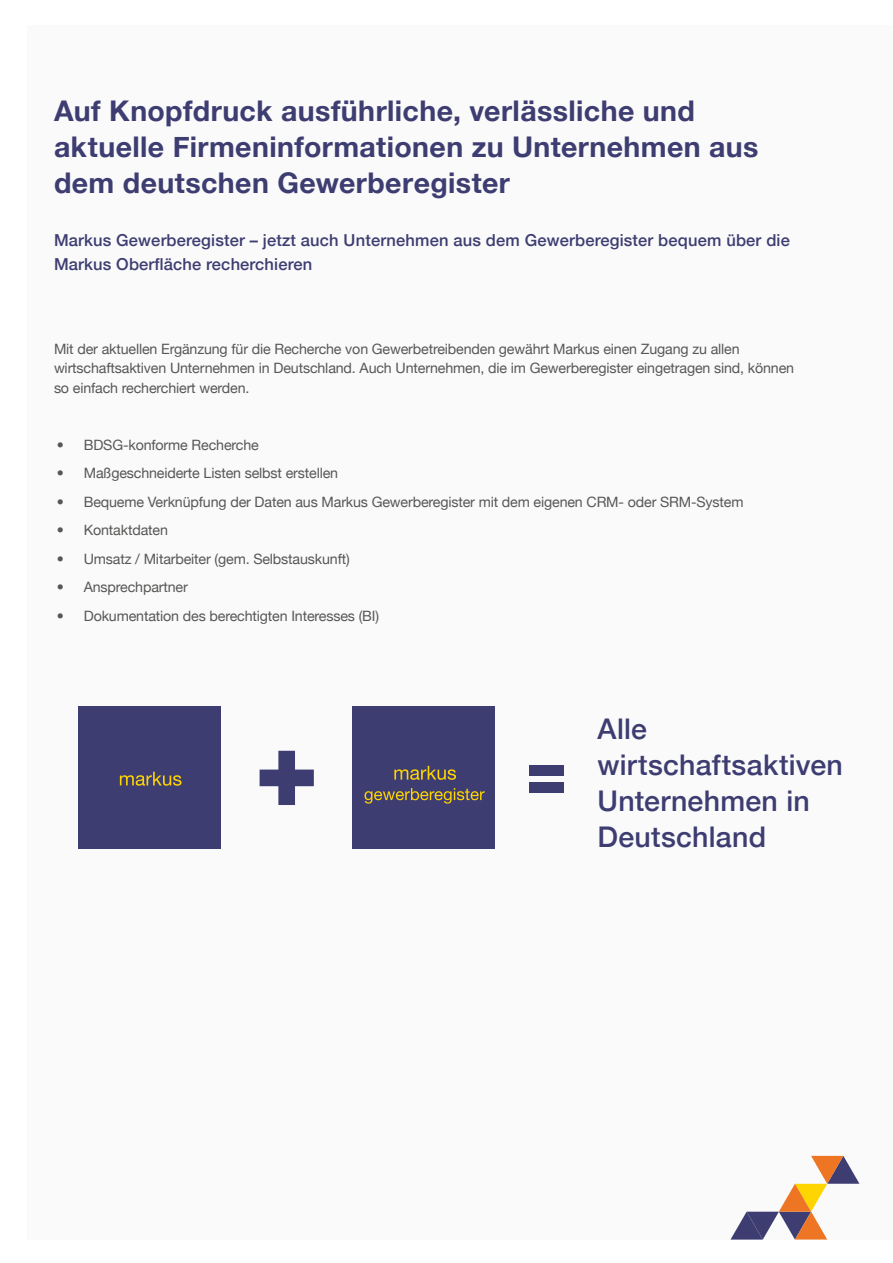
<style>
.page{position:relative;width:893px;height:1263px;background:#fff}
.page>*{position:absolute;margin:0;border:0;box-sizing:border-box;transform-origin:0 0}
.t1{font:700 28.5px/36px "Helvetica Neue";letter-spacing:.015em;color:#3e3d72}
.t2{font:500 28.5px/36px "Helvetica Neue";letter-spacing:.01em;color:#3e3d72}
.t3{font:500 16.5px/24px "Helvetica Neue";letter-spacing:.01em;color:#3e3d72}
.t4{font:14.25px/19.5px "Helvetica Neue";letter-spacing:-.01em;color:#575756}
.s1{font-family:"Trade Gothic LT Std"}
</style>
<div class="page">
<div style="left:27px;top:26px;width:866px;height:1213px;background:#fafafa"></div>
<svg style="left:731px;top:1156px;width:128px;height:83px"></svg>
<svg style="left:260px;top:751px;width:54px;height:54px"></svg>
<div style="left:529px;top:765px;width:35px;height:11px;background:#3e3d72"></div>
<div style="left:529px;top:781px;width:35px;height:11px;background:#3e3d72"></div>
<div style="left:78px;top:706px;width:143px;height:143px;background:#3e3d72"></div>
<svg style="left:120px;top:772px;width:61px;height:14px"></svg>
<div style="left:352px;top:706px;width:143px;height:143px;background:#3e3d72"></div>
<svg style="left:394px;top:766px;width:62px;height:14px"></svg>
<svg style="left:364px;top:788px;width:121px;height:15px"></svg>
<h1 class="t1" style="left:54px;top:94px;width:706px">Auf Knopfdruck ausführliche, verlässliche und aktuelle Firmeninformationen zu Unternehmen aus dem deutschen Gewerberegister</h1>
<p class="t3" style="left:54px;top:226px;width:737px">Markus Gewerberegister – jetzt auch Unternehmen aus dem Gewerberegister bequem über die<br>Markus Oberfläche recherchieren</p>
<p class="t4" style="left:54px;top:340px;width:742px">Mit der aktuellen Ergänzung für die Recherche von Gewerbetreibenden gewährt Markus einen Zugang zu allen wirtschaftsaktiven Unternehmen in Deutschland. Auch Unternehmen, die im Gewerberegister eingetragen sind, können so einfach recherchiert werden.</p>
<p class="t4" style="left:57px;top:436px;width:204px"><span class="s1">•</span> BDSG-konforme Recherche</p>
<p class="t4" style="left:57px;top:464px;width:283px"><span class="s1">•</span> Maßgeschneiderte Listen selbst erstellen</p>
<p class="t4" style="left:57px;top:493px;width:688px"><span class="s1">•</span> Bequeme Verknüpfung der Daten aus Markus Gewerberegister mit dem eigenen CRM- oder SRM-System</p>
<p class="t4" style="left:57px;top:521px;width:113px"><span class="s1">•</span> Kontaktdaten</p>
<p class="t4" style="left:57px;top:550px;width:295px"><span class="s1">•</span> Umsatz / Mitarbeiter (gem. Selbstauskunft)</p>
<p class="t4" style="left:57px;top:578px;width:133px"><span class="s1">•</span> Ansprechpartner</p>
<p class="t4" style="left:57px;top:607px;width:324px"><span class="s1">•</span> Dokumentation des berechtigten Interesses (BI)</p>
<h1 class="t2" style="left:598px;top:708px;width:247px">Alle wirtschaftsaktiven<br>Unternehmen in<br>Deutschland</h1>
</div>
